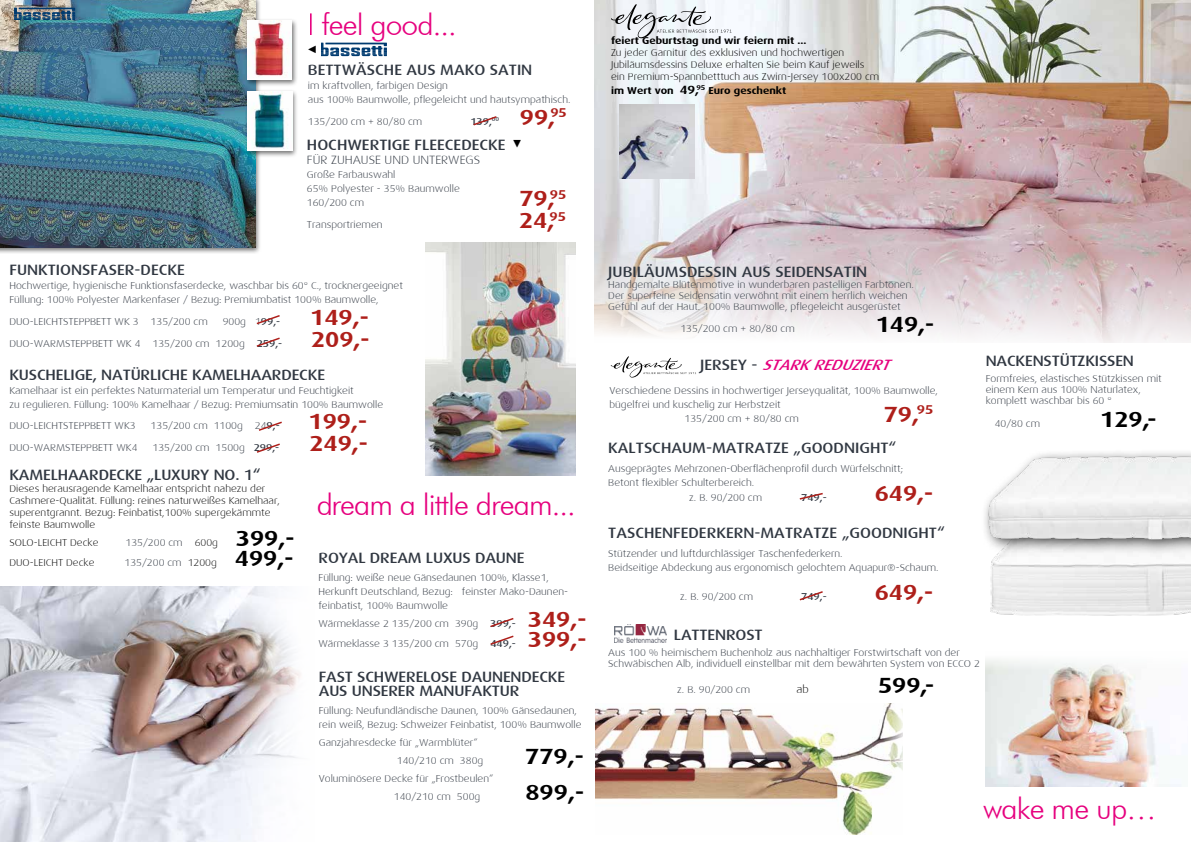
<style>
.page{position:relative;width:1191px;height:842px;background:#fff}
.page>*{position:absolute;margin:0;border:0;box-sizing:border-box;transform-origin:0 0}
.t1{font:300 30px "Futura BT";letter-spacing:-.03em;color:#e6007e}
.t2{font:700 22px "Dax Wide";color:#ae1f1a}
.t3{font:700 22px "Dax Wide";color:#000}
.t4{font:500 15px/14px "Dax Wide";color:#303741}
.t5{font:italic 500 15px "Dax Wide";color:#e6007e}
.t6{font:300 12px "Dax Wide";color:#303741}
.t7{font:300 11px "Dax Wide";color:#000}
.t8{font:10.7px "Arial";color:#000}
.t9{font:300 10px/14px "Dax Wide";color:#303741}
.t10{font:300 10px/12px "Dax Wide";color:#000}
.t11{font:700 10px "Dax Wide";color:#000}
.t12{font:500 10px "Dax Wide";color:#303741}
.s1{font-weight:700;font-size:22px;color:#ae1f1a}
.s2{font-weight:500}
.s3{color:#000}
.s4{font-weight:700;font-size:22px;color:#000}
.s5{font-size:12px}
.s6{font-style:normal;color:#303741}
</style>
<div class="page">
<svg style="left:799px;top:591px;width:24px;height:10px"></svg>
<svg style="left:799px;top:492px;width:24px;height:8px"></svg>
<div style="left:0;top:0;width:262px;height:254px;background:#000;opacity:.55"></div>
<img style="left:0;top:0;width:255px;height:248px">
<img style="left:595px;top:0;width:596px;height:343px">
<svg style="left:473px;top:116px;width:24px;height:10px"></svg>
<img style="left:595px;top:704px;width:307px;height:131px">
<img style="left:425px;top:242px;width:151px;height:233px">
<div style="left:245px;top:89px;width:53px;height:69px;background:#000;opacity:.55"></div>
<img style="left:248px;top:92px;width:44px;height:59px">
<svg style="left:321px;top:43px;width:66px;height:13px"></svg>
<svg style="left:256px;top:315px;width:24px;height:10px"></svg>
<svg style="left:258px;top:421px;width:24px;height:10px"></svg>
<div style="left:245px;top:18px;width:53px;height:69px;background:#000;opacity:.55"></div>
<img style="left:248px;top:21px;width:44px;height:59px">
<svg style="left:256px;top:337px;width:24px;height:10px"></svg>
<svg style="left:256px;top:443px;width:24px;height:10px"></svg>
<svg style="left:490px;top:618px;width:24px;height:9px"></svg>
<svg style="left:490px;top:635px;width:24px;height:10px"></svg>
<img style="left:619px;top:104px;width:75px;height:75px">
<svg style="left:611px;top:4px;width:120px;height:34px"></svg>
<svg style="left:611px;top:356px;width:85px;height:21px"></svg>
<img style="left:614px;top:624px;width:52px;height:18px">
<svg style="left:14px;top:8px;width:61px;height:12px"></svg>
<img style="left:985px;top:660px;width:196px;height:126px">
<img style="left:0;top:586px;width:300px;height:256px">
<img style="left:990px;top:555px;width:201px;height:61px">
<div style="left:981px;top:448px;width:210px;height:107px;background:#000;opacity:.75"></div>
<img style="left:985px;top:451px;width:206px;height:93px">
<h1 class="t1" style="left:308px;top:6px;width:151px">I feel good...</h1>
<p class="t8" style="left:307px;top:42px;width:12px">◄</p>
<h3 class="t4" style="left:308px;top:62px;width:226px">BETTWÄSCHE AUS MAKO SATIN</h3>
<p class="t9" style="left:308px;top:78px;width:264px">im kraftvollen, farbigen Design<br>aus 100% Baumwolle, pflegeleicht und hautsympathisch.</p>
<p class="t9" style="left:308px;top:114px;width:116px">135/200 cm + 80/80 cm</p>
<p class="t12" style="left:470px;top:115px;width:98px">139,<sup>00</sup> <span class="s1">99,</span><sup>95</sup></p>
<h3 class="t4" style="left:307px;top:138px;width:200px">HOCHWERTIGE FLEECEDECKE</h3>
<p class="t6" style="left:307px;top:154px;width:175px">FÜR ZUHAUSE UND UNTERWEGS</p>
<p class="t9" style="left:307px;top:168px;width:154px">Große Farbauswahl<br>65% Polyester - 35% Baumwolle<br>160/200 cm</p>
<p class="t8" style="left:509px;top:149px;width:12px;rotate:-90deg">◄</p>
<h2 class="t2" style="left:519px;top:186px;width:49px">79,<sup>95</sup></h2>
<p class="t9" style="left:307px;top:218px;width:77px">Transportriemen</p>
<h2 class="t2" style="left:519px;top:208px;width:49px">24,<sup>95</sup></h2>
<h3 class="t4" style="left:9px;top:263px;width:177px">FUNKTIONSFASER-DECKE</h3>
<p class="t9" style="left:9px;top:279px;width:395px">Hochwertige, hygienische Funktionsfaserdecke, waschbar bis 60° C., trocknergeeignet<br>Füllung: 100% Polyester Markenfaser / Bezug: Premiumbatist 100% Baumwolle,</p>
<p class="t9" style="left:9px;top:315px;width:200px">DUO-LEICHTSTEPPBETT WK 3 135/200 cm</p>
<p class="t9" style="left:223px;top:315px;width:59px">900g 1<span class="s2">99,-</span></p>
<h2 class="t2" style="left:310px;top:305px;width:60px">149,-</h2>
<p class="t9" style="left:9px;top:337px;width:274px">DUO-WARMSTEPPBETT WK 4 135/200 cm 1200g <span class="s2">259,-</span></p>
<h2 class="t2" style="left:311px;top:327px;width:60px">209,-</h2>
<h3 class="t4" style="left:9px;top:368px;width:317px">KUSCHELIGE, NATÜRLICHE KAMELHAARDECKE</h3>
<p class="t9" style="left:9px;top:384px;width:375px">Kamelhaar ist ein perfektes Naturmaterial um Temperatur und Feuchtigkeit<br>zu regulieren. Füllung: 100% Kamelhaar / Bezug: Premiumsatin 100% Baumwolle</p>
<p class="t9" style="left:9px;top:419px;width:128px">DUO-LEICHTSTEPPBETT WK3</p>
<p class="t9" style="left:151px;top:419px;width:131px">135/200 cm 1100g 24<span class="s2">9,-</span></p>
<h2 class="t2" style="left:308px;top:409px;width:60px">199,-</h2>
<p class="t9" style="left:9px;top:441px;width:130px">DUO-WARMSTEPPBETT WK4</p>
<p class="t9" style="left:152px;top:441px;width:128px">135/200 cm 1500g <span class="s2">299,-</span></p>
<h2 class="t2" style="left:309px;top:431px;width:60px">249,-</h2>
<h3 class="t4" style="left:9px;top:468px;width:253px">KAMELHAARDECKE „LUXURY NO. 1“</h3>
<p class="t10" style="left:9px;top:483px;width:272px">Dieses herausragende Kamelhaar entspricht nahezu der Cashmere-Qualität. Füllung: reines naturweißes Kamelhaar, superentgrannt. Bezug: Feinbatist,100% supergekämmte feinste Baumwolle</p>
<p class="t10" style="left:9px;top:537px;width:91px">SOLO-LEICHT Decke</p>
<p class="t9" style="left:126px;top:536px;width:170px">135/200 cm <span class="s3">600g</span> <span class="s4">399,-</span></p>
<p class="t10" style="left:9px;top:557px;width:87px">DUO-LEICHT Decke</p>
<h3 class="t4" style="left:125px;top:550px;width:401px"><sub>135/200</sub> <sub>cm</sub> <sub>1200g</sub> <span class="s4">499,-</span> ROYAL DREAM LUXUS DAUNE</h3>
<p class="t9" style="left:318px;top:570px;width:251px">Füllung: weiße neue Gänsedaunen 100%, Klasse1,<br>Herkunft Deutschland, Bezug: feinster Mako-Daunen&shy;feinbatist, 100% Baumwolle</p>
<p class="t9" style="left:318px;top:613px;width:269px;line-height:20px">Wärmeklasse 2 135/200 cm 390g <span class="s2">399,-</span> <span class="s1">349,-<br></span>Wärmeklasse 3 135/200 cm 570g <span class="s2">449,-</span> <span class="s1">399,-</span></p>
<h3 class="t4" style="left:319px;top:670px;width:248px">FAST SCHWERELOSE DAUNENDECKE<br>AUS UNSERER MANUFAKTUR</h3>
<p class="t9" style="left:319px;top:704px;width:264px">Füllung: Neufundländische Daunen, 100% Gänsedaunen, rein weiß, Bezug: Schweizer Feinbatist, 100% Baumwolle</p>
<p class="t9" style="left:397px;top:734px;width:88px;line-height:18px;text-indent:-78px">Ganzjahresdecke für „Warmblüter“<br>140/210 cm 380g</p>
<h2 class="t3" style="left:525px;top:744px;width:60px">779,-</h2>
<p class="t9" style="left:394px;top:770px;width:101px;line-height:18px;text-indent:-75px">Voluminösere Decke für „Frostbeulen“<br>140/210 cm 500g</p>
<h2 class="t3" style="left:525px;top:780px;width:60px">899,-</h2>
<h1 class="t1" style="left:316px;top:486px;width:261px">dream a little dream...</h1>
<p class="t11" style="left:611px;top:35px;width:197px">feiert Geburtstag und wir feiern mit ...</p>
<p class="t10" style="left:611px;top:47px;width:270px">Zu jeder Garnitur des exklusiven und hochwertigen<br>Jubiläumsdessins Deluxe erhalten Sie beim Kauf jeweils ein Premium-Spannbetttuch aus Zwirn-Jersey 100x200 cm</p>
<p class="t11" style="left:611px;top:85px;width:177px">im Wert von <span class="s5">49,</span><sup>95</sup> Euro geschenkt</p>
<h3 class="t4" style="left:608px;top:265px;width:260px">JUBILÄUMSDESSIN AUS SEIDENSATIN</h3>
<p class="t9" style="left:608px;top:279px;width:307px;line-height:11px">Handgemalte Blütenmotive in wunderbaren pastelligen Farbtönen.<br>Der superfeine Seidensatin verwöhnt mit einem herrlich weichen<br>Gefühl auf der Haut. 100% Baumwolle, pflegeleicht ausgerüstet</p>
<p class="t9" style="left:680px;top:321px;width:116px">135/200 cm + 80/80 cm</p>
<h2 class="t3" style="left:875px;top:311px;width:60px">149,-</h2>
<h3 class="t5" style="left:700px;top:356px;width:197px"><span class="s6">J E R S E Y -</span> STARKREDUZIERT</h3>
<p class="t9" style="left:609px;top:383px;width:330px">Verschiedene Dessins in hochwertiger Jerseyqualität, 100% Baumwolle,</p>
<p class="t9" style="left:609px;top:397px;width:173px">bügelfrei und kuschelig zur Herbstzeit</p>
<p class="t9" style="left:684px;top:411px;width:116px">135/200 cm + 80/80 cm</p>
<h2 class="t2" style="left:883px;top:402px;width:51px">79,<sup>95</sup></h2>
<h3 class="t4" style="left:608px;top:441px;width:289px">KALTSCHAUM-MATRATZE „GOODNIGHT“</h3>
<p class="t9" style="left:608px;top:462px;width:296px">Ausgeprägtes Mehrzonen-Oberflächenprofil durch Würfelschnitt;<br>Betont flexibler Schulterbereich.</p>
<p class="t9" style="left:689px;top:491px;width:74px">z. B. 90/200 cm</p>
<p class="t12" style="left:801px;top:492px;width:27px">749,-</p>
<h2 class="t2" style="left:874px;top:481px;width:60px">649,-</h2>
<h3 class="t4" style="left:608px;top:525px;width:338px">TASCHENFEDERKERN-MATRATZE „GOODNIGHT“</h3>
<p class="t9" style="left:608px;top:546px;width:332px">Stützender und luftdurchlässiger Taschenfederkern.<br>Beidseitige Abdeckung aus ergonomisch gelochtem Aquapur®-Schaum.</p>
<p class="t9" style="left:680px;top:589px;width:74px">z. B. 90/200 cm</p>
<p class="t12" style="left:801px;top:591px;width:27px">749,-</p>
<h2 class="t2" style="left:874px;top:579px;width:60px">649,-</h2>
<h3 class="t4" style="left:985px;top:354px;width:150px">NACKENSTÜTZKISSEN</h3>
<p class="t9" style="left:985px;top:373px;width:178px;line-height:11px">Formfreies, elastisches Stützkissen mit einem Kern aus 100% Naturlatex, komplett waschbar bis 60 °</p>
<p class="t9" style="left:994px;top:417px;width:47px">40/80 cm</p>
<h2 class="t3" style="left:1100px;top:407px;width:58px">129,-</h2>
<h3 class="t4" style="left:674px;top:628px;width:90px">LATTENROST</h3>
<p class="t9" style="left:608px;top:647px;width:373px;line-height:11px">Aus 100 % heimischem Buchenholz aus nachhaltiger Forstwirtschaft von der<br>Schwäbischen Alb, individuell einstellbar mit dem bewährten System von ECCO 2</p>
<p class="t9" style="left:677px;top:683px;width:74px">z. B. 90/200 cm</p>
<p class="t7" style="left:796px;top:683px;width:14px">ab</p>
<h2 class="t3" style="left:878px;top:673px;width:58px">599,-</h2>
<h1 class="t1" style="left:983px;top:790px;width:175px">wake me up…</h1>
</div>
